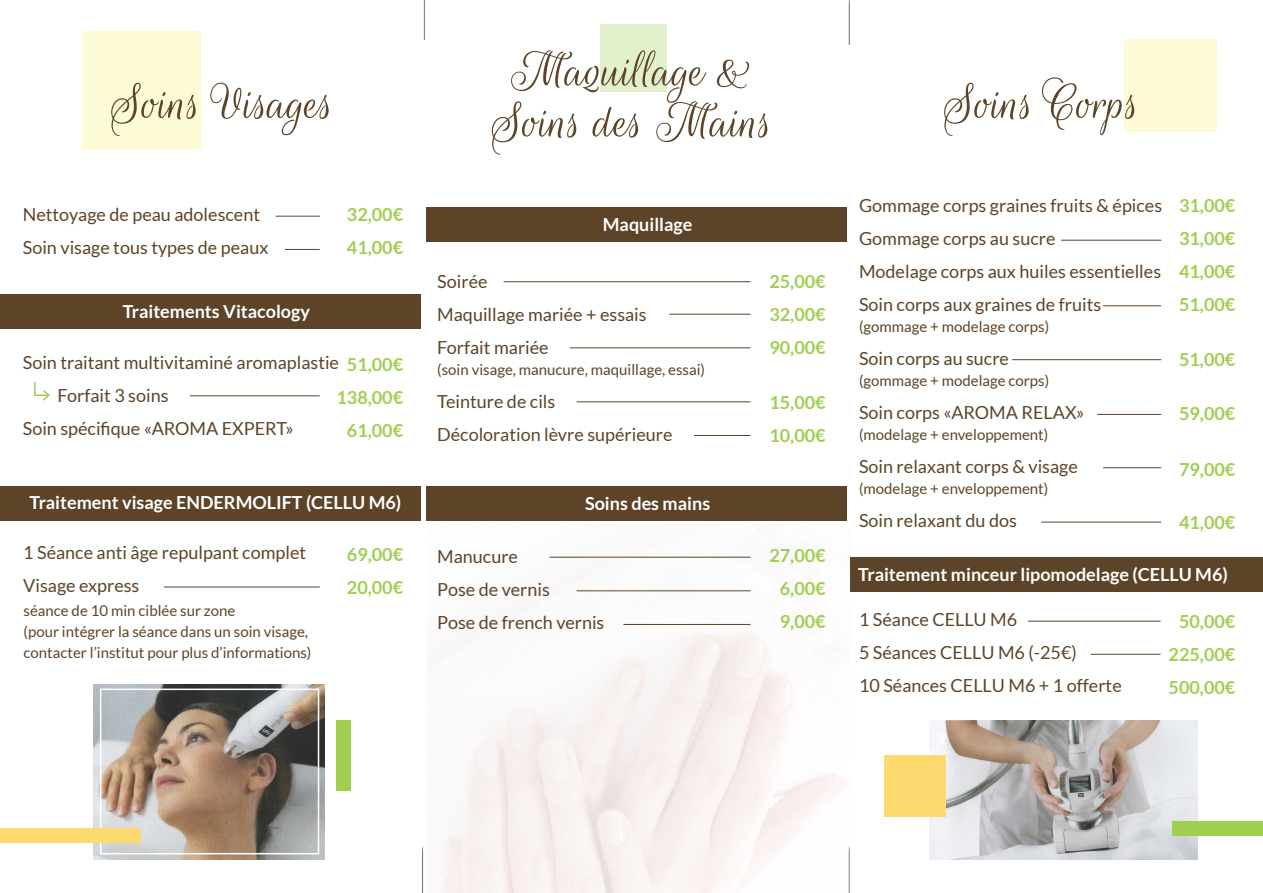
<style>
.page{position:relative;width:1263px;height:893px;background:#fff}
.page>*{position:absolute;margin:0;border:0;box-sizing:border-box;transform-origin:0 0}
.t1{font:54px "Rouge Script";color:#5d4428}
.t2{font:18px "Lato";color:#5d4428}
.Style_de_paragraphe{font:700 18px/33px "Lato";color:#a0ce51}
.t3{font:700 18px "Lato";color:#fff}
.t4{font:15px/21px "Lato";color:#5d4428}
</style>
<div class="page">
<div style="left:82px;top:31px;width:119px;height:119px;background:#fdfbd6"></div>
<div style="left:1124px;top:39px;width:92px;height:92px;background:#fdfbd6"></div>
<div style="left:0;top:294px;width:421px;height:35px;background:#5d4428"></div>
<div style="left:427px;top:207px;width:420px;height:35px;background:#5d4428"></div>
<div style="left:0;top:486px;width:421px;height:35px;background:#5d4428"></div>
<hr style="left:285px;top:249px;width:35px;height:1px;background:#5d4428">
<hr style="left:190px;top:395px;width:130px;height:1px;background:#5d4428">
<hr style="left:164px;top:587px;width:156px;height:1px;background:#5d4428">
<svg style="left:34px;top:382px;width:16px;height:19px"></svg>
<img style="left:442px;top:556px;width:408px;height:337px">
<div style="left:427px;top:486px;width:420px;height:35px;background:#5d4428"></div>
<img style="left:93px;top:684px;width:232px;height:175px">
<img style="left:929px;top:720px;width:269px;height:139px">
<div style="left:336px;top:720px;width:15px;height:71px;background:#a0ce51"></div>
<div style="left:100px;top:689px;width:219px;height:165px;border:2px solid #fff"></div>
<div style="left:0;top:828px;width:141px;height:14px;background:#fcda6d"></div>
<div style="left:1172px;top:821px;width:91px;height:14px;background:#a0ce51"></div>
<div style="left:884px;top:755px;width:62px;height:62px;background:#fcda6d"></div>
<hr style="left:276px;top:216px;width:44px;height:1px;background:#5d4428">
<hr style="left:1061px;top:240px;width:100px;height:1px;background:#5d4428">
<hr style="left:1103px;top:305px;width:58px;height:1px;background:#5d4428">
<hr style="left:1012px;top:359px;width:149px;height:1px;background:#5d4428">
<hr style="left:1097px;top:414px;width:64px;height:1px;background:#5d4428">
<hr style="left:1103px;top:467px;width:58px;height:1px;background:#5d4428">
<hr style="left:1041px;top:522px;width:120px;height:1px;background:#5d4428">
<hr style="left:1028px;top:621px;width:132px;height:1px;background:#5d4428">
<hr style="left:1090px;top:654px;width:70px;height:1px;background:#5d4428">
<div style="left:851px;top:557px;width:412px;height:35px;background:#5d4428"></div>
<div style="left:600px;top:24px;width:66px;height:68px;background:#e2f0cb"></div>
<hr style="left:503px;top:281px;width:247px;height:1px;background:#5d4428">
<hr style="left:669px;top:314px;width:81px;height:1px;background:#5d4428">
<hr style="left:570px;top:347px;width:180px;height:1px;background:#5d4428">
<hr style="left:577px;top:401px;width:173px;height:1px;background:#5d4428">
<hr style="left:694px;top:435px;width:56px;height:1px;background:#5d4428">
<hr style="left:549px;top:557px;width:201px;height:1px;background:#5d4428">
<hr style="left:577px;top:590px;width:173px;height:1px;background:#5d4428">
<hr style="left:623px;top:624px;width:127px;height:1px;background:#5d4428">
<p class="t1" style="left:110px;top:73px;width:226px">Soins Visages</p>
<p class="t2" style="left:23px;top:205px;width:239px">Nettoyage de peau adolescent</p>
<p class="t2" style="left:23px;top:238px;width:247px">Soin visage tous types de peaux</p>
<p class="t3" style="left:123px;top:301px;width:189px">Traitements Vitacology</p>
<p class="Style_de_paragraphe" style="left:347px;top:198px;width:58px">32,00€</p>
<p class="Style_de_paragraphe" style="left:347px;top:231px;width:58px">41,00€</p>
<p class="t2" style="left:23px;top:352px;width:318px">Soin traitant multivitaminé aromaplastie</p>
<p class="t2" style="left:58px;top:385px;width:112px">Forfait 3 soins</p>
<p class="t2" style="left:23px;top:418px;width:272px">Soin spécifique «AROMA EXPERT»</p>
<p class="Style_de_paragraphe" style="left:347px;top:347px;width:58px">51,00€</p>
<p class="Style_de_paragraphe" style="left:336px;top:380px;width:68px">138,00€</p>
<p class="Style_de_paragraphe" style="left:347px;top:413px;width:58px">61,00€</p>
<p class="t3" style="left:29px;top:492px;width:373px">Traitement visage ENDERMOLIFT (CELLU M6)</p>
<p class="t2" style="left:23px;top:543px;width:284px">1 Séance anti âge repulpant complet</p>
<p class="t2" style="left:23px;top:576px;width:118px">Visage express</p>
<p class="t4" style="left:24px;top:600px;width:213px">séance de 10 min ciblée sur zone</p>
<p class="t4" style="left:24px;top:621px;width:289px">(pour intégrer la séance dans un soin visage, contacter l’institut pour plus d’informations)</p>
<p class="Style_de_paragraphe" style="left:347px;top:538px;width:58px">69,00€</p>
<p class="Style_de_paragraphe" style="left:347px;top:571px;width:58px">20,00€</p>
<p class="t1" style="left:511px;top:40px;width:242px">Maquillage &amp;</p>
<p class="t1" style="left:490px;top:91px;width:284px">Soins des Mains</p>
<p class="t3" style="left:603px;top:214px;width:91px">Maquillage</p>
<p class="t2" style="left:437px;top:272px;width:52px">Soirée</p>
<p class="t2" style="left:437px;top:305px;width:211px">Maquillage mariée + essais</p>
<p class="t2" style="left:437px;top:338px;width:113px">Forfait mariée</p>
<p class="t4" style="left:437px;top:359px;width:269px">(soin visage, manucure, maquillage, essai)</p>
<p class="t2" style="left:437px;top:392px;width:120px">Teinture de cils</p>
<p class="t2" style="left:437px;top:425px;width:237px">Décoloration lèvre supérieure</p>
<p class="t3" style="left:585px;top:493px;width:127px">Soins des mains</p>
<p class="t2" style="left:437px;top:546px;width:82px">Manucure</p>
<p class="t2" style="left:437px;top:579px;width:114px">Pose de vernis</p>
<p class="t2" style="left:437px;top:612px;width:169px">Pose de french vernis</p>
<p class="Style_de_paragraphe" style="left:769px;top:265px;width:58px">25,00€</p>
<p class="Style_de_paragraphe" style="left:769px;top:298px;width:58px">32,00€<br>90,00€</p>
<p class="Style_de_paragraphe" style="left:769px;top:386px;width:58px">15,00€</p>
<p class="Style_de_paragraphe" style="left:769px;top:419px;width:58px">10,00€</p>
<p class="Style_de_paragraphe" style="left:769px;top:539px;width:58px">27,00€</p>
<p class="Style_de_paragraphe" style="left:780px;top:572px;width:47px">6,00€</p>
<p class="Style_de_paragraphe" style="left:780px;top:605px;width:47px">9,00€</p>
<p class="t1" style="left:942px;top:73px;width:199px">Soins Corps</p>
<p class="t2" style="left:859px;top:195px;width:305px">Gommage corps graines fruits &amp; épices</p>
<p class="t2" style="left:859px;top:228px;width:198px">Gommage corps au sucre</p>
<p class="t2" style="left:859px;top:261px;width:304px">Modelage corps aux huiles essentielles</p>
<p class="t2" style="left:859px;top:294px;width:244px">Soin corps aux graines de fruits</p>
<p class="t4" style="left:859px;top:316px;width:192px">(gommage + modelage corps)</p>
<p class="t2" style="left:859px;top:348px;width:152px">Soin corps au sucre</p>
<p class="t4" style="left:859px;top:370px;width:192px">(gommage + modelage corps)</p>
<p class="t2" style="left:859px;top:402px;width:227px">Soin corps «AROMA RELAX»</p>
<p class="t4" style="left:859px;top:424px;width:191px">(modelage + enveloppement)</p>
<p class="t2" style="left:859px;top:456px;width:220px">Soin relaxant corps &amp; visage</p>
<p class="t4" style="left:859px;top:478px;width:191px">(modelage + enveloppement)</p>
<p class="t2" style="left:859px;top:510px;width:159px">Soin relaxant du dos</p>
<p class="Style_de_paragraphe" style="left:1179px;top:188px;width:58px">31,00€</p>
<p class="Style_de_paragraphe" style="left:1179px;top:221px;width:58px">31,00€</p>
<p class="Style_de_paragraphe" style="left:1179px;top:254px;width:58px">41,00€</p>
<p class="Style_de_paragraphe" style="left:1179px;top:287px;width:58px">51,00€</p>
<p class="Style_de_paragraphe" style="left:1179px;top:342px;width:58px">51,00€</p>
<p class="Style_de_paragraphe" style="left:1179px;top:396px;width:58px">59,00€</p>
<p class="Style_de_paragraphe" style="left:1179px;top:452px;width:58px">79,00€</p>
<p class="Style_de_paragraphe" style="left:1179px;top:505px;width:58px">41,00€</p>
<p class="t3" style="left:858px;top:564px;width:371px">Traitement minceur lipomodelage (CELLU M6)</p>
<p class="t2" style="left:859px;top:609px;width:160px">1 Séance CELLU M6</p>
<p class="t2" style="left:859px;top:642px;width:219px">5 Séances CELLU M6 (-25€)</p>
<p class="t2" style="left:859px;top:675px;width:264px">10 Séances CELLU M6 + 1 offerte</p>
<p class="Style_de_paragraphe" style="left:1179px;top:605px;width:58px">50,00€</p>
<p class="Style_de_paragraphe" style="left:1169px;top:638px;width:68px">225,00€</p>
<p class="Style_de_paragraphe" style="left:1169px;top:671px;width:68px">500,00€</p>
</div>
